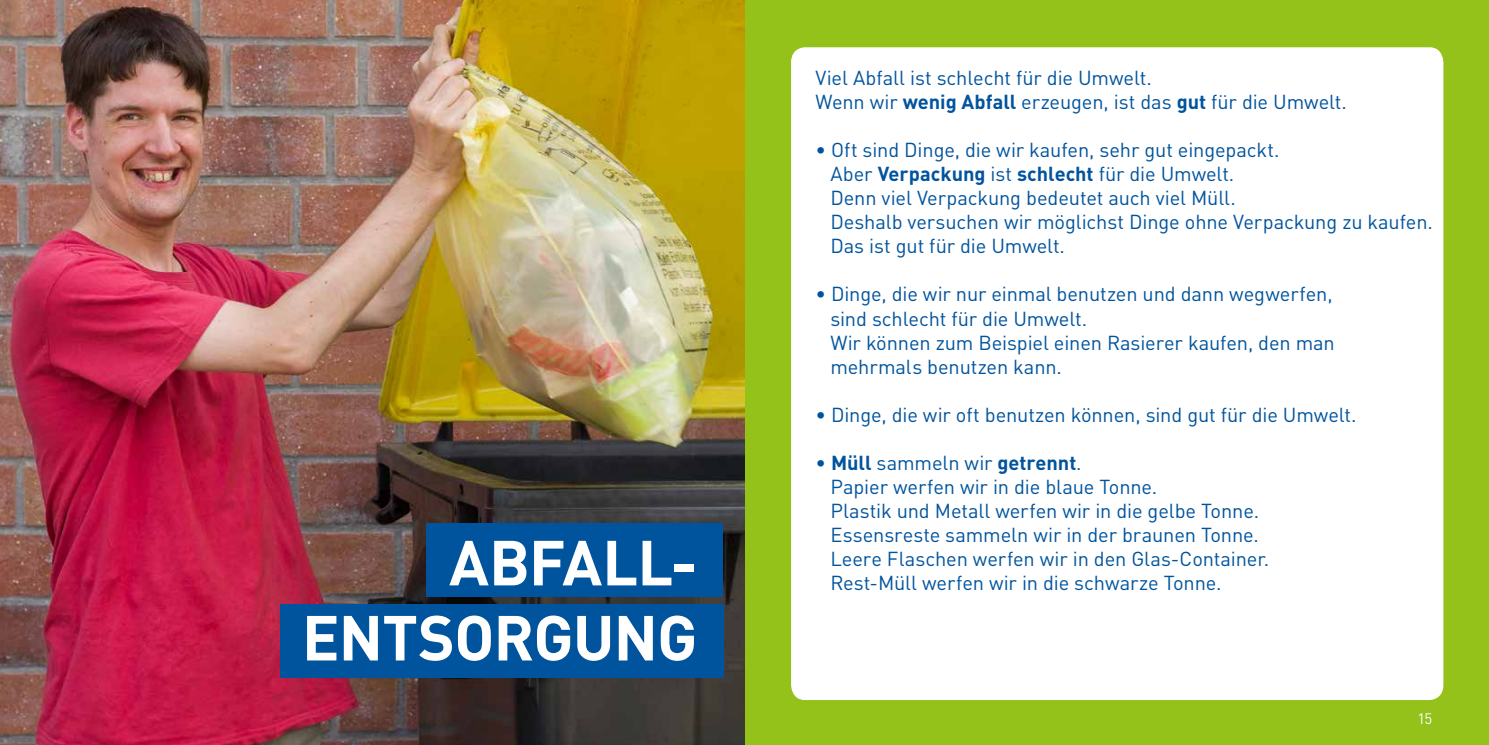
<style>
.page{position:relative;width:1489px;height:745px;background:#fff}
.page>*{position:absolute;margin:0;border:0;box-sizing:border-box;transform-origin:0 0}
.t1{font:700 62.5px/75px "DIN";letter-spacing:-.015em;color:#fff;text-align:right}
.t2{font:20px/24px "DIN";letter-spacing:-.005em;color:#00549d}
.t3{font:15px "DIN";color:#fff}
.s1{font-weight:700}
</style>
<div class="page">
<img style="left:0;top:0;width:744px;height:744px">
<div style="left:426px;top:523px;width:297px;height:73px;background:#00549d"></div>
<div style="left:280px;top:603px;width:443px;height:74px;background:#00549d"></div>
<div style="left:745px;top:0;width:743px;height:744px;background:#94c11a"></div>
<div style="left:791px;top:47px;width:652px;height:652px;background:#fff;border-radius:14px"></div>
<h1 class="t1" style="left:302px;top:522px;width:397px">ABFALL-<br>ENTSORGUNG</h1>
<p class="t2" style="left:815px;top:66px;width:533px">Viel Abfall ist schlecht für die Umwelt.<br>Wenn wir <span class="s1">wenig Abfall</span> erzeugen, ist das <span class="s1">gut</span> für die Umwelt.</p>
<p class="t2" style="left:830px;top:138px;width:604px;text-indent:-15px">• Oft sind Dinge, die wir kaufen, sehr gut eingepackt.<br>Aber <span class="s1">Verpackung</span> ist <span class="s1">schlecht</span> für die Umwelt.<br>Denn viel Verpackung bedeutet auch viel Müll.<br>Deshalb versuchen wir möglichst Dinge ohne Verpackung zu kaufen.<br>Das ist gut für die Umwelt.</p>
<p class="t2" style="left:830px;top:282px;width:506px;text-indent:-15px">• Dinge, die wir nur einmal benutzen und dann wegwerfen, sind schlecht für die Umwelt.<br>Wir können zum Beispiel einen Rasierer kaufen, den man mehrmals benutzen kann.</p>
<p class="t2" style="left:815px;top:402px;width:542px">• Dinge, die wir oft benutzen können, sind gut für die Umwelt.</p>
<p class="t2" style="left:830px;top:450px;width:440px;text-indent:-15px">• <span class="s1">Müll</span> sammeln wir <span class="s1">getrennt</span>.<br>Papier werfen wir in die blaue Tonne.<br>Plastik und Metall werfen wir in die gelbe Tonne.<br>Essensreste sammeln wir in der braunen Tonne.<br>Leere Flaschen werfen wir in den Glas-Container.<br>Rest-Müll werfen wir in die schwarze Tonne.</p>
<p class="t3" style="left:1417px;top:708px;width:16px">15</p>
</div>
